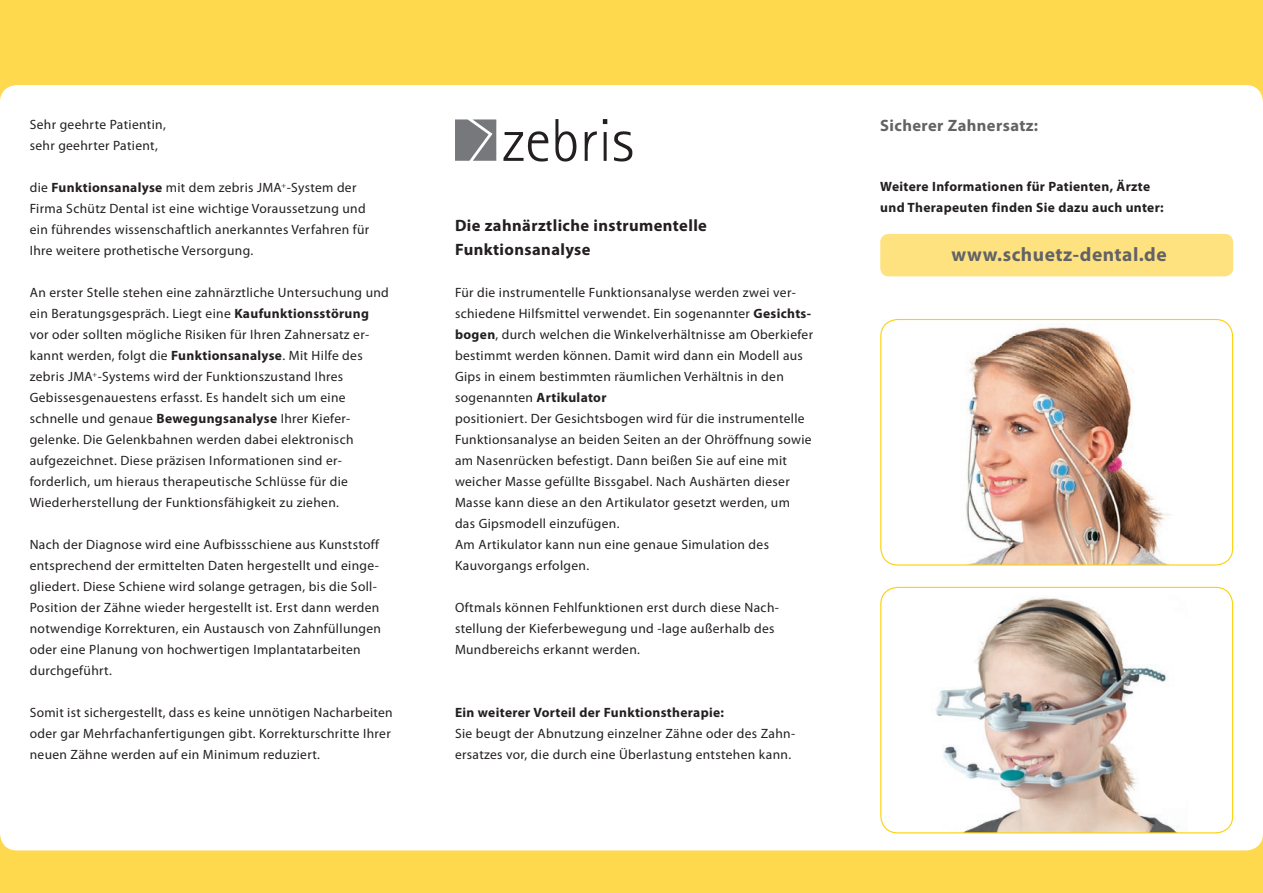
<style>
.page{position:relative;width:1263px;height:893px;background:#fed84d}
.page>*{position:absolute;margin:0;border:0;box-sizing:border-box;transform-origin:0 0}
.t1{font:700 19.5px "Myriad Pro";letter-spacing:.025em;color:#636366}
.t2{font:700 16.5px "Myriad Pro";letter-spacing:.025em;color:#231f20}
.t3{font:700 16.5px "Myriad Pro";letter-spacing:.025em;color:#636366}
.t4{font:13.5px/21px "Myriad Pro";letter-spacing:.025em;color:#231f20}
.t5{font:700 13.5px/21px "Myriad Pro";letter-spacing:.025em;color:#231f20}
.s1{font-weight:700}
</style>
<div class="page">
<div style="left:0;top:85px;width:1263px;height:765px;background:#fff"></div>
<img style="left:880px;top:318px;width:354px;height:247px">
<svg style="left:880px;top:586px;width:354px;height:247px"></svg>
<div style="left:880px;top:234px;width:353px;height:42px;background:#ffe280"></div>
<svg style="left:503px;top:119px;width:129px;height:43px"></svg>
<svg style="left:455px;top:119px;width:41px;height:42px"></svg>
<p class="t4" style="left:30px;top:114px;width:138px">Sehr geehrte Patientin,</p>
<p class="t4" style="left:30px;top:135px;width:130px">sehr geehrter Patient,</p>
<p class="t4" style="left:30px;top:177px;width:328px">die <span class="s1">Funktionsanalyse</span> mit dem zebris JMA<sup>+</sup>-System der</p>
<p class="t4" style="left:30px;top:198px;width:337px">Firma Schütz Dental ist eine wichtige Voraussetzung und</p>
<p class="t4" style="left:30px;top:219px;width:341px">ein führendes wissenschaftlich anerkanntes Verfahren für</p>
<p class="t4" style="left:30px;top:240px;width:225px">Ihre weitere prothetische Versorgung.</p>
<p class="t4" style="left:30px;top:282px;width:361px">An erster Stelle stehen eine zahnärztliche Untersuchung und</p>
<p class="t4" style="left:30px;top:303px;width:341px">ein Beratungsgespräch. Liegt eine <span class="s1">Kaufunktionsstörung</span></p>
<p class="t4" style="left:30px;top:324px;width:341px">vor oder sollten mögliche Risiken für Ihren Zahnersatz er&shy;kannt werden, folgt die <span class="s1">Funktionsanalyse</span>. Mit Hilfe des</p>
<p class="t4" style="left:30px;top:366px;width:325px">zebris JMA<sup>+</sup>-Systems wird der Funktionszustand Ihres Gebissesgenauestens erfasst. Es handelt sich um eine schnelle und genaue <span class="s1">Bewegungsanalyse</span> Ihrer Kiefer&shy;gelenke. Die Gelenkbahnen werden dabei elektronisch aufgezeichnet. Diese präzisen Informationen sind er&shy;forderlich, um hieraus therapeutische Schlüsse für die Wiederherstellung der Funktionsfähigkeit zu ziehen.</p>
<p class="t4" style="left:30px;top:534px;width:351px">Nach der Diagnose wird eine Aufbissschiene aus Kunststoff</p>
<p class="t4" style="left:30px;top:555px;width:351px">entsprechend der ermittelten Daten hergestellt und einge&shy;gliedert. Diese Schiene wird solange getragen, bis die Soll-</p>
<p class="t4" style="left:30px;top:597px;width:351px">Position der Zähne wieder hergestellt ist. Erst dann werden</p>
<p class="t4" style="left:30px;top:618px;width:353px">notwendige Korrekturen, ein Austausch von Zahnfüllungen</p>
<p class="t4" style="left:30px;top:639px;width:332px">oder eine Planung von hochwertigen Implantatarbeiten</p>
<p class="t4" style="left:30px;top:660px;width:84px">durchgeführt.</p>
<p class="t4" style="left:30px;top:702px;width:364px">Somit ist sichergestellt, dass es keine unnötigen Nacharbeiten</p>
<p class="t4" style="left:30px;top:723px;width:362px">oder gar Mehrfachanfertigungen gibt. Korrekturschritte Ihrer</p>
<p class="t4" style="left:30px;top:744px;width:292px">neuen Zähne werden auf ein Minimum reduziert.</p>
<p class="t2" style="left:455px;top:215px;width:253px">Die zahnärztliche instrumentelle</p>
<p class="t2" style="left:455px;top:239px;width:137px">Funktionsanalyse</p>
<p class="t4" style="left:455px;top:283px;width:360px">Für die instrumentelle Funktionsanalyse werden zwei ver&shy;schiedene Hilfsmittel verwendet. Ein sogenannter <span class="s1">Gesichts&shy;bogen</span>, durch welchen die Winkelverhältnisse am Oberkiefer</p>
<p class="t4" style="left:455px;top:346px;width:349px">bestimmt werden können. Damit wird dann ein Modell aus</p>
<p class="t4" style="left:455px;top:367px;width:358px">Gips in einem bestimmten räumlichen Verhältnis in den sogenannten <span class="s1">Artikulator<br></span>positioniert. Der Gesichtsbogen wird für die instrumentelle Funktionsanalyse an beiden Seiten an der Ohröffnung sowie am Nasenrücken befestigt. Dann beißen Sie auf eine mit weicher Masse gefüllte Bissgabel. Nach Aushärten dieser Masse kann diese an den Artikulator gesetzt werden, um das Gipsmodell einzufügen.</p>
<p class="t4" style="left:455px;top:535px;width:315px">Am Artikulator kann nun eine genaue Simulation des<br>Kauvorgangs erfolgen.</p>
<p class="t4" style="left:455px;top:598px;width:325px">Oftmals können Fehlfunktionen erst durch diese Nach&shy;stellung der Kieferbewegung und -lage außerhalb des<br>Mundbereichs erkannt werden.</p>
<p class="t5" style="left:455px;top:702px;width:271px">Ein weiterer Vorteil der Funktionstherapie:</p>
<p class="t4" style="left:455px;top:724px;width:342px">Sie beugt der Abnutzung einzelner Zähne oder des Zahn&shy;ersatzes vor, die durch eine Überlastung entstehen kann.</p>
<p class="t3" style="left:880px;top:115px;width:159px">Sicherer Zahnersatz:</p>
<p class="t5" style="left:880px;top:175px;width:285px">Weitere Informationen für Patienten, Ärzte und Therapeuten finden Sie dazu auch unter:</p>
<p class="t1" style="left:951px;top:242px;width:217px">www.schuetz-dental.de</p>
</div>
